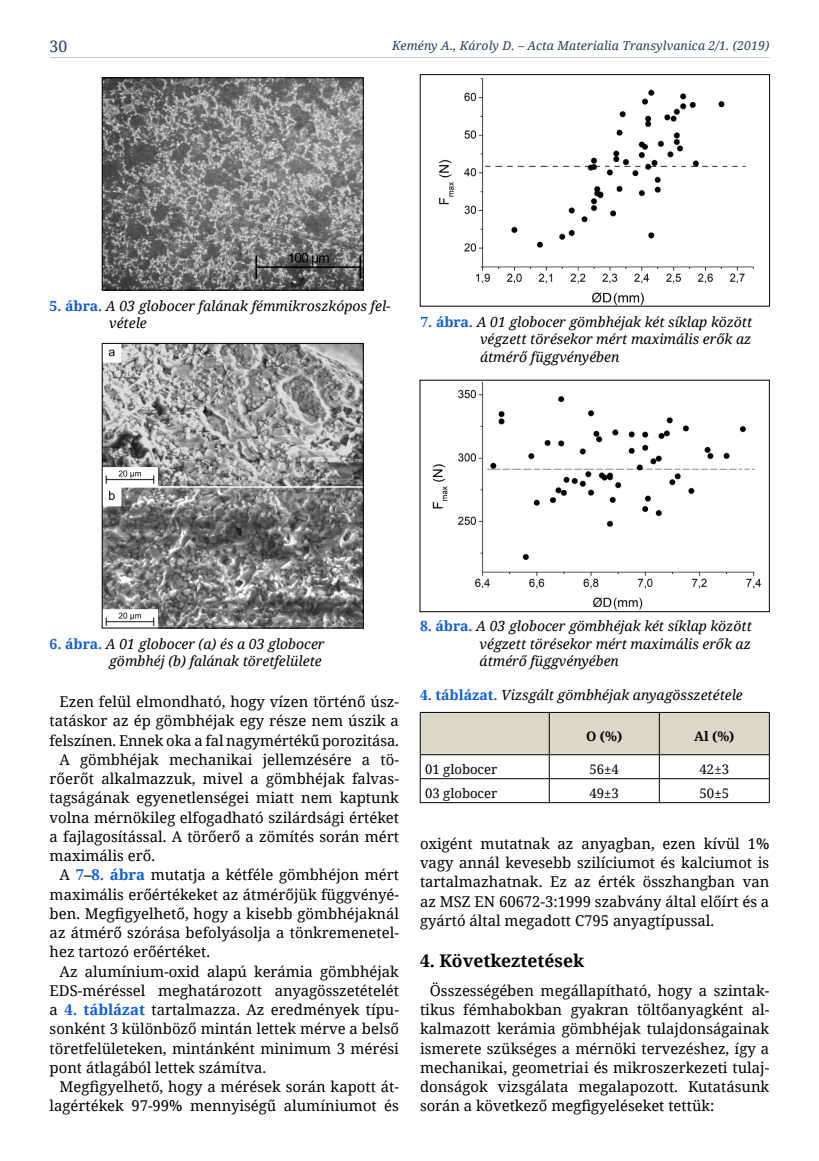
<style>
.page{position:relative;width:819px;height:1161px;background:#fff}
.page>*{position:absolute;margin:0;border:0;box-sizing:border-box;transform-origin:0 0}
.t1{font:700 17.5px "Noto Serif";color:#000}
.t2{font:15.75px "Noto Serif";color:#244061}
.t3{font:14.88px/19.2px "Noto Serif";color:#000;text-align:justify}
.t4{font:italic 14px/17.5px "Noto Serif";color:#000;text-align:justify}
.t5{font:13.12px "Noto Serif";color:#000}
.t6{font:700 13.12px "Noto Serif";color:#000}
.t7{font:italic 12.25px "Noto Serif";letter-spacing:.01em;color:#244061}
.s1{font-weight:700;font-style:normal;color:#0f5dd8}
.s2{font-weight:700;color:#0f5dd8}
.s3{font-weight:700}
</style>
<div class="page">
<hr style="left:50px;top:57px;width:719px;height:1px;background:#c6c6c6">
<img style="left:104px;top:80px;width:257px;height:208px">
<div style="left:102px;top:78px;width:261px;height:212px;border:1px solid #000"></div>
<img style="left:104px;top:345px;width:257px;height:281px">
<div style="left:102px;top:343px;width:261px;height:285px;border:1px solid #000"></div>
<img style="left:432px;top:382px;width:330px;height:228px">
<div style="left:420px;top:380px;width:349px;height:232px;border:1px solid #000"></div>
<img style="left:438px;top:78px;width:316px;height:226px">
<div style="left:420px;top:74px;width:349px;height:232px;border:1px solid #000"></div>
<svg style="left:420px;top:712px;width:350px;height:90px"></svg>
<hr style="left:420px;top:802px;width:129px;height:1px;background:#000">
<hr style="left:549px;top:802px;width:110px;height:1px;background:#000">
<hr style="left:659px;top:802px;width:110px;height:1px;background:#000">
<p class="t2" style="left:50px;top:35px;width:19px">30</p>
<p class="t7" style="left:392px;top:37px;width:378px">Kemény A., Károly D. – Acta Materialia Transylvanica 2/1. (2019)</p>
<p class="t4" style="left:109px;top:296px;width:283px;text-indent:-60px"><span class="s1">5. ábra.</span> A 03 globocer falának fémmikroszkópos fel&shy;vétele</p>
<p class="t4" style="left:480px;top:313px;width:274px;text-indent:-60px"><span class="s1">7. ábra.</span> A 01 globocer gömbhéjak két síklap között végzett törésekor mért maximális erők az átmérő függvényében</p>
<p class="t4" style="left:50px;top:634px;width:276px;text-align:right"><span class="s1">6. ábra.</span> A 01 globocer (a) és a 03 globocer gömbhéj (b) falának töretfelülete</p>
<p class="t3" style="left:60px;top:691px;width:341px">Ezen felül elmondható, hogy vízen történő úsz-</p>
<p class="t3" style="left:50px;top:711px;width:351px">tatáskor az ép gömbhéjak egy része nem úszik a</p>
<p class="t3" style="left:50px;top:730px;width:351px">felszínen. Ennek oka a fal nagymértékű porozitása.</p>
<p class="t3" style="left:60px;top:749px;width:341px">A gömbhéjak mechanikai jellemzésére a tö-</p>
<p class="t3" style="left:50px;top:768px;width:351px">rőerőt alkalmazzuk, mivel a gömbhéjak falvas-</p>
<p class="t3" style="left:50px;top:788px;width:351px">tagságának egyenetlenségei miatt nem kaptunk</p>
<p class="t3" style="left:50px;top:807px;width:351px">volna mérnökileg elfogadható szilárdsági értéket</p>
<p class="t3" style="left:50px;top:826px;width:351px">a fajlagosítással. A törőerő a zömítés során mért</p>
<p class="t3" style="left:50px;top:845px;width:107px">maximális erő.</p>
<p class="t3" style="left:60px;top:865px;width:341px">A <span class="s2">7</span><span class="s3">–</span><span class="s2">8. ábra</span> mutatja a kétféle gömbhéjon mért</p>
<p class="t3" style="left:50px;top:884px;width:351px">maximális erőértékeket az átmérőjük függvényé-</p>
<p class="t3" style="left:50px;top:903px;width:351px">ben. Megfigyelhető, hogy a kisebb gömbhéjaknál</p>
<p class="t3" style="left:50px;top:922px;width:351px">az átmérő szórása befolyásolja a tönkremenetel-</p>
<p class="t3" style="left:50px;top:942px;width:162px">hez tartozó erőértéket.</p>
<p class="t3" style="left:60px;top:961px;width:341px">Az alumínium-oxid alapú kerámia gömbhéjak</p>
<p class="t3" style="left:50px;top:980px;width:351px">EDS-méréssel meghatározott anyagösszetételét</p>
<p class="t3" style="left:50px;top:999px;width:351px">a <span class="s2">4. táblázat</span> tartalmazza. Az eredmények típu-</p>
<p class="t3" style="left:50px;top:1019px;width:351px">sonként 3 különböző mintán lettek mérve a belső</p>
<p class="t3" style="left:50px;top:1038px;width:351px">töretfelületeken, mintánként minimum 3 mérési</p>
<p class="t3" style="left:50px;top:1057px;width:218px">pont átlagából lettek számítva.</p>
<p class="t3" style="left:60px;top:1076px;width:341px">Megfigyelhető, hogy a mérések során kapott át-</p>
<p class="t3" style="left:50px;top:1096px;width:351px">lagértékek 97-99% mennyiségű alumíniumot és</p>
<p class="t4" style="left:479px;top:617px;width:274px;text-indent:-60px"><span class="s1">8. ábra.</span> A 03 globocer gömbhéjak két síklap között végzett törésekor mért maximális erők az átmérő függvényében</p>
<p class="t4" style="left:420px;top:686px;width:324px"><span class="s1">4. táblázat.</span> Vizsgált gömbhéjak anyagösszetétele</p>
<p class="t6" style="left:586px;top:726px;width:38px">O (%)</p>
<p class="t6" style="left:694px;top:726px;width:42px">Al (%)</p>
<p class="t5" style="left:425px;top:760px;width:74px">01 globocer</p>
<p class="t5" style="left:589px;top:760px;width:31px">56±4</p>
<p class="t5" style="left:699px;top:760px;width:31px">42±3</p>
<p class="t5" style="left:425px;top:784px;width:74px">03 globocer</p>
<p class="t5" style="left:589px;top:784px;width:31px">49±3</p>
<p class="t5" style="left:699px;top:784px;width:31px">50±5</p>
<p class="t3" style="left:420px;top:833px;width:351px">oxigént mutatnak az anyagban, ezen kívül 1% vagy annál kevesebb szilíciumot és kalciumot is tartalmazhatnak. Ez az érték összhangban van az MSZ EN 60672-3:1999 szabvány által előírt és a gyártó által megadott C795 anyagtípussal.</p>
<p class="t1" style="left:420px;top:948px;width:166px">4. Következtetések</p>
<p class="t3" style="left:420px;top:980px;width:351px;text-indent:10px">Összességében megállapítható, hogy a szintak&shy;tikus fémhabokban gyakran töltőanyagként al&shy;kalmazott kerámia gömbhéjak tulajdonságainak ismerete szükséges a mérnöki tervezéshez, így a mechanikai, geometriai és mikroszerkezeti tulaj&shy;donságok vizsgálata megalapozott. Kutatásunk során a következő megfigyeléseket tettük:</p>
</div>
